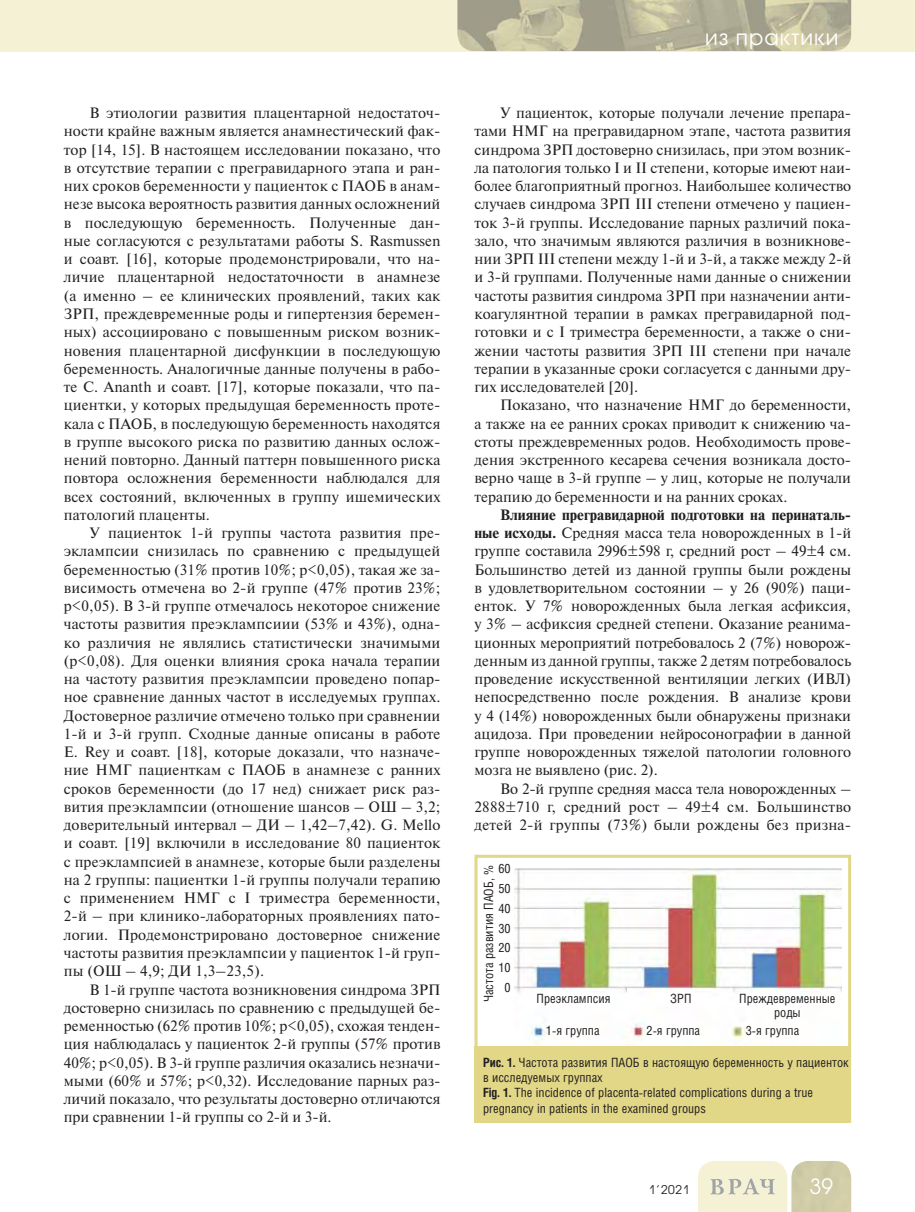
<style>
.page{position:relative;width:915px;height:1212px;background:#fff}
.page>*{position:absolute;margin:0;border:0;box-sizing:border-box;transform-origin:0 0}
.t1{font:21px "Avant Garde Gothic C";letter-spacing:.05em;color:#fff}
.t2{font:15px/18.3px "Newton C";color:#231f20;text-align:justify}
.t3{font:12.75px/19.6px "Helios Cond C";color:#231f20;text-align:center}
.t4{font:12px "Avant Garde Gothic C";color:#231f20}
.s1{font-weight:700}
</style>
<div class="page">
<div style="left:0;top:0;width:914px;height:51px;background:#f5f1d5"></div>
<svg style="left:698px;top:1161px;width:152px;height:51px;background:#e3e0c3"></svg>
<img style="left:457px;top:0;width:393px;height:51px">
<img style="left:514px;top:868px;width:327px;height:176px">
<div style="left:474px;top:855px;width:376px;height:268px;border:3px solid #e1d786"></div>
<div style="left:474px;top:1046px;width:376px;height:77px;background:#e1d786"></div>
<p class="t2" style="left:64px;top:105px;width:378px;text-indent:26px">В этиологии развития плацентарной недостаточ&shy;ности крайне важным является анамнестический фак&shy;тор [14, 15]. В настоящем исследовании показано, что в отсутствие терапии с прегравидарного этапа и ран&shy;них сроков беременности у пациенток с ПАОБ в анам&shy;незе высока вероятность развития данных осложнений в последующую беременность. Полученные дан&shy;ные согласуются с результатами работы S. Rasmussen и соавт. [16], которые продемонстрировали, что на&shy;личие плацентарной недостаточности в анамнезе (а именно – ее клинических проявлений, таких как ЗРП, преждевременные роды и гипертензия беремен&shy;ных) ассоциировано с повышенным риском возник&shy;новения плацентарной дисфункции в последующую беременность. Аналогичные данные получены в рабо&shy;те C. Ananth и соавт. [17], которые показали, что па&shy;циентки, у которых предыдущая беременность проте&shy;кала с ПАОБ, в последующую беременность находятся в группе высокого риска по развитию данных ослож&shy;нений повторно. Данный паттерн повышенного риска повтора осложнения беременности наблюдался для всех состояний, включенных в группу ишемических патологий плаценты.</p>
<p class="t2" style="left:64px;top:525px;width:378px;text-indent:26px">У пациенток 1-й группы частота развития пре&shy;эклампсии снизилась по сравнению с предыдущей беременностью (31% против 10%; p&lt;0,05), такая же за&shy;висимость отмечена во 2-й группе (47% против 23%; p&lt;0,05). В 3-й группе отмечалось некоторое снижение частоты развития преэклампсиии (53% и 43%), одна&shy;ко различия не являлись статистически значимыми (p&lt;0,08). Для оценки влияния срока начала терапии на частоту развития преэклампсии проведено попар&shy;ное сравнение данных частот в исследуемых группах.<br>Достоверное различие отмечено только при сравнении 1-й и 3-й групп. Сходные данные описаны в работе E. Rey и соавт. [18], которые доказали, что назначе&shy;ние НМГ пациенткам с ПАОБ в анамнезе с ранних сроков беременности (до 17 нед) снижает риск раз&shy;вития преэклампсии (отношение шансов – ОШ – 3,2; доверительный интервал – ДИ – 1,42–7,42). G. Mello и соавт. [19] включили в исследование 80 пациенток с преэклампсией в анамнезе, которые были разделены на 2 группы: пациентки 1-й группы получали терапию с применением НМГ с I триместра беременности, 2-й – при клинико-лабораторных проявлениях пато&shy;логии. Продемонстрировано достоверное снижение частоты развития преэклампсии у пациенток 1-й груп&shy;пы (ОШ – 4,9; ДИ 1,3–23,5).</p>
<p class="t2" style="left:64px;top:982px;width:378px;text-indent:26px">В 1-й группе частота возникновения синдрома ЗРП достоверно снизилась по сравнению с предыдущей бе&shy;ременностью (62% против 10%; p&lt;0,05), схожая тенден&shy;ция наблюдалась у пациенток 2-й группы (57% против 40%; p&lt;0,05). В 3-й группе различия оказались незначи&shy;мыми (60% и 57%; p&lt;0,32). Исследование парных раз&shy;личий показало, что результаты достоверно отличаются при сравнении 1-й группы со 2-й и 3-й.</p>
<h1 class="t1" style="left:704px;top:27px;width:135px">из практики</h1>
<p class="t2" style="left:474px;top:105px;width:378px;text-indent:26px">У пациенток, которые получали лечение препара&shy;тами НМГ на прегравидарном этапе, частота развития синдрома ЗРП достоверно снизилась, при этом возник&shy;ла патология только I и II степени, которые имеют наи&shy;более благоприятный прогноз. Наибольшее количество случаев синдрома ЗРП III степени отмечено у пациен&shy;ток 3-й группы. Исследование парных различий пока&shy;зало, что значимым являются различия в возникнове&shy;нии ЗРП III степени между 1-й и 3-й, а также между 2-й и 3-й группами. Полученные нами данные о снижении частоты развития синдрома ЗРП при назначении анти&shy;коагулянтной терапии в рамках прегравидарной под&shy;готовки и с I триместра беременности, а также о сни&shy;жении частоты развития ЗРП III степени при начале терапии в указанные сроки согласуется с данными дру&shy;гих исследователей [20].</p>
<p class="t2" style="left:474px;top:397px;width:378px;text-indent:26px">Показано, что назначение НМГ до беременности, а также на ее ранних сроках приводит к снижению ча&shy;стоты преждевременных родов. Необходимость прове&shy;дения экстренного кесарева сечения возникала досто&shy;верно чаще в 3-й группе – у лиц, которые не получали терапию до беременности и на ранних сроках.</p>
<p class="t2" style="left:474px;top:507px;width:378px;text-indent:26px"><span class="s1">Влияние прегравидарной подготовки на перинаталь&shy;ные исходы.</span> Средняя масса тела новорожденных в 1-й группе составила 2996±598 г, средний рост – 49±4 см.<br>Большинство детей из данной группы были рождены в удовлетворительном состоянии – у 26 (90%) паци&shy;енток. У 7% новорожденных была легкая асфиксия, у 3% – асфиксия средней степени. Оказание реанима&shy;ционных мероприятий потребовалось 2 (7%) новорож&shy;денным из данной группы, также 2 детям потребовалось проведение искусственной вентиляции легких (ИВЛ) непосредственно после рождения. В анализе крови у 4 (14%) новорожденных были обнаружены признаки ацидоза. При проведении нейросонографии в данной группе новорожденных тяжелой патологии головного мозга не выявлено (рис. 2).</p>
<p class="t2" style="left:474px;top:781px;width:378px;text-indent:26px">Во 2-й группе средняя масса тела новорожденных – 2888±710 г, средний рост – 49±4 см. Большинство детей 2-й группы (73%) были рождены без призна-</p>
<p class="t3" style="left:498px;top:860px;width:14px">60<br>50<br>40<br>30<br>20<br>10<br>0</p>
<p class="t3" style="left:480px;top:1002px;width:139px;rotate:-90deg">Частота развития ПАОБ, %</p>
<p class="t3" style="left:536px;top:990px;width:75px">Преэклампсия</p>
<p class="t3" style="left:669px;top:990px;width:23px">ЗРП</p>
<p class="t3" style="left:739px;top:993px;width:98px;line-height:13.5px">Преждевременные роды</p>
<p class="t3" style="left:546px;top:1022px;width:55px">1-я группа</p>
<p class="t3" style="left:646px;top:1022px;width:55px">2-я группа</p>
<p class="t3" style="left:745px;top:1022px;width:55px">3-я группа</p>
<p class="t3" style="left:483px;top:1056px;width:367px;line-height:15.3px;text-align:left"><span class="s1">Рис. 1.</span> Частота развития ПАОБ в настоящую беременность у пациенток в исследуемых группах<br><span class="s1">Fig. 1.</span> The incidence of placenta-related complications during a true pregnancy in patients in the examined groups</p>
<p class="t4" style="left:648px;top:1184px;width:42px">1’2021</p>
<h1 class="t1" style="left:809px;top:1177px;width:25px">39</h1>
</div>
